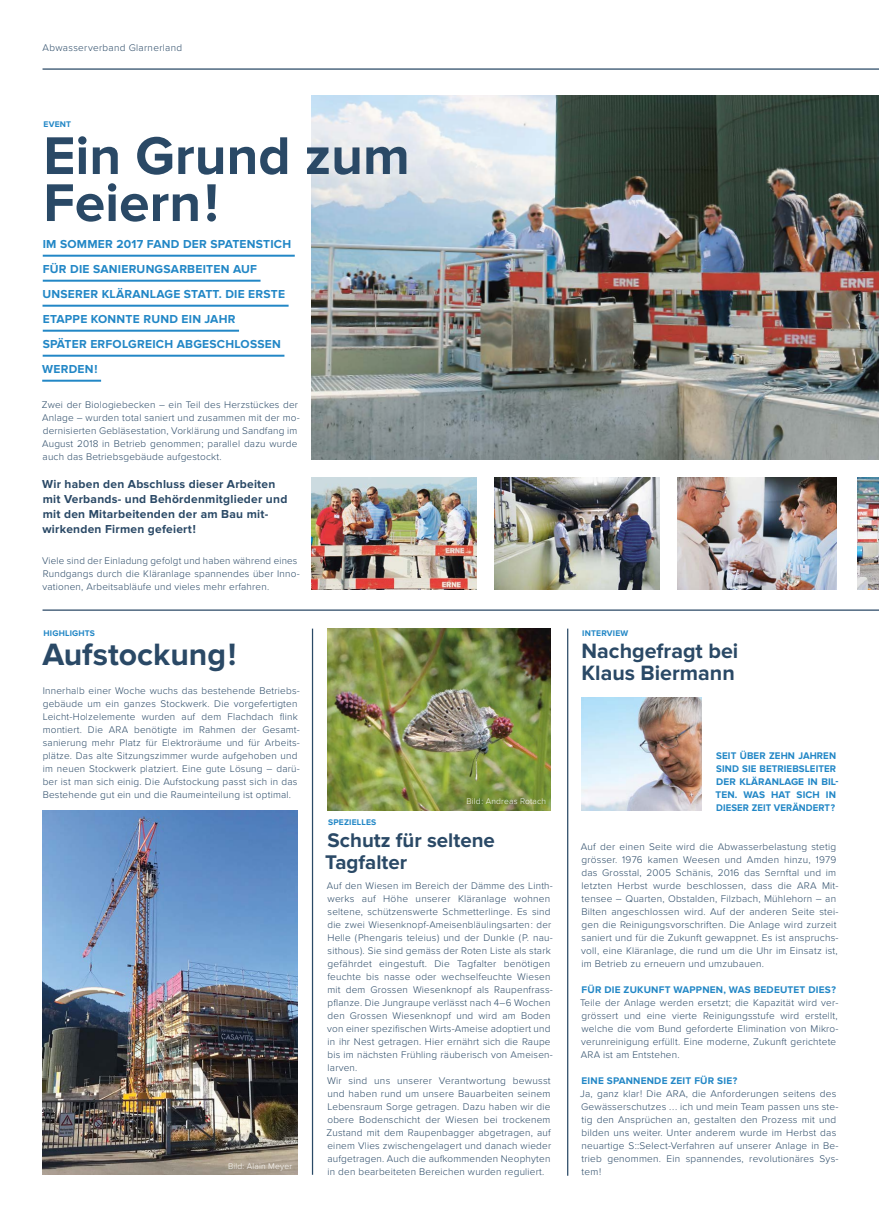
<style>
.page{position:relative;width:879px;height:1219px;background:#fff}
.page>*{position:absolute;margin:0;border:0;box-sizing:border-box;transform-origin:0 0}
.HL_3{font:700 55px/47px "Proxima Nova";color:#2a4966}
.HL_2{font:700 32px "Proxima Nova";color:#2a4966}
.HL_1{font:700 21.5px/22px "Proxima Nova";color:#2a4966}
.HL_1-2{font:700 20.5px "Proxima Nova";color:#2a4966}
.Lead_Versal{font:700 12px/25px "Proxima Nova";letter-spacing:.02em;color:#2287c6}
.Lead_Gemeine{font:700 12px/15px "Proxima Nova";letter-spacing:.02em;color:#2a4966}
.Lauftext{font:300 10px/13px "Proxima Nova";letter-spacing:.02em;color:#2a4966}
.Lauftext-2{font:700 10px/13px "Proxima Nova";letter-spacing:.01em;color:#2287c6}
.Rubrikentitel{font:700 8.5px "Proxima Nova";letter-spacing:.02em;color:#2287c6}
.Lauftext-3{font:300 8.5px "Proxima Nova";letter-spacing:.02em;color:#fff}
</style>
<div class="page">
<hr style="left:43px;top:68px;width:836px;height:2px;background:#2a4966">
<img style="left:312px;top:96px;width:567px;height:364px">
<img style="left:327px;top:629px;width:224px;height:182px">
<img style="left:312px;top:478px;width:165px;height:112px">
<img style="left:857px;top:478px;width:22px;height:112px">
<img style="left:494px;top:478px;width:165px;height:112px">
<img style="left:677px;top:478px;width:159px;height:112px">
<hr style="left:312px;top:629px;width:1px;height:546px;background:#2a4966">
<hr style="left:567px;top:629px;width:1px;height:547px;background:#2a4966">
<hr style="left:43px;top:609px;width:836px;height:2px;background:#2a4966">
<hr style="left:43px;top:255px;width:252px;height:2px;background:#2287c6">
<hr style="left:43px;top:280px;width:217px;height:2px;background:#2287c6">
<hr style="left:43px;top:305px;width:246px;height:2px;background:#2287c6">
<hr style="left:43px;top:330px;width:196px;height:2px;background:#2287c6">
<hr style="left:43px;top:355px;width:241px;height:2px;background:#2287c6">
<hr style="left:42px;top:380px;width:59px;height:2px;background:#2287c6">
<img style="left:43px;top:811px;width:255px;height:364px">
<img style="left:581px;top:697px;width:121px;height:114px">
<p class="Lauftext" style="left:43px;top:41px;width:141px">Abwasserverband Glarnerland</p>
<p class="Rubrikentitel" style="left:44px;top:119px;width:29px">EVENT</p>
<p class="HL_3" style="left:43px;top:135px;width:368px">Ein Grund zum<br>Feiern!</p>
<p class="Lead_Versal" style="left:42px;top:232px;width:250px">IM SOMMER 2017 FAND DER SPATENSTICH<br>FÜR DIE SANIERUNGSARBEITEN AUF<br>UNSERER KLÄRANLAGE STATT. DIE ERSTE<br>ETAPPE KONNTE RUND EIN JAHR<br>SPÄTER ERFOLGREICH ABGESCHLOSSEN<br>WERDEN!</p>
<p class="Lauftext" style="left:42px;top:398px;width:259px">Zwei der Biologiebecken – ein Teil des Herzstückes der Anlage – wurden total saniert und zusammen mit der mo&shy;dernisierten Gebläsestation, Vorklärung und Sandfang im August 2018 in Betrieb genommen; parallel dazu wurde auch das Betriebsgebäude aufgestockt.</p>
<p class="Lead_Gemeine" style="left:42px;top:477px;width:247px">Wir haben den Abschluss dieser Arbeiten mit Verbands- und Behördenmitglieder und mit den Mitarbeitenden der am Bau mit&shy;wirkenden Firmen gefeiert!</p>
<p class="Lauftext" style="left:42px;top:554px;width:259px">Viele sind der Einladung gefolgt und haben während eines<br>Rundgangs durch die Kläranlage spannendes über Inno&shy;vationen, Arbeitsabläufe und vieles mehr erfahren.</p>
<p class="Rubrikentitel" style="left:44px;top:628px;width:53px">HIGHLIGHTS</p>
<p class="HL_2" style="left:42px;top:636px;width:195px">Aufstockung!</p>
<p class="Lauftext" style="left:43px;top:684px;width:259px">Innerhalb einer Woche wuchs das bestehende Betriebs&shy;gebäude um ein ganzes Stockwerk. Die vorgefertigten Leicht-Holzelemente wurden auf dem Flachdach flink montiert. Die ARA benötigte im Rahmen der Gesamt&shy;sanierung mehr Platz für Elektroräume und für Arbeits&shy;plätze. Das alte Sitzungszimmer wurde aufgehoben und im neuen Stockwerk platziert. Eine gute Lösung – darü&shy;ber ist man sich einig. Die Aufstockung passt sich in das Bestehende gut ein und die Raumeinteilung ist optimal.</p>
<p class="Lauftext-3" style="left:466px;top:797px;width:81px">Bild: Andreas Rotach</p>
<p class="Lauftext-3" style="left:228px;top:1161px;width:65px">Bild: Alain Meyer</p>
<p class="Rubrikentitel" style="left:328px;top:817px;width:50px">SPEZIELLES</p>
<p class="HL_1-2" style="left:327px;top:828px;width:169px">Schutz für seltene</p>
<p class="HL_1-2" style="left:325px;top:850px;width:84px">Tagfalter</p>
<p class="Lauftext" style="left:327px;top:879px;width:227px">Auf den Wiesen im Bereich der Dämme des Linth&shy;werks auf Höhe unserer Kläranlage wohnen seltene, schützenswerte Schmetterlinge. Es sind die zwei Wiesenknopf-Ameisenbläulingsarten: der Helle (Phengaris teleius) und der Dunkle (P. nau&shy;sithous). Sie sind gemäss der Roten Liste als stark gefährdet eingestuft. Die Tagfalter benötigen feuchte bis nasse oder wechselfeuchte Wiesen mit dem Grossen Wiesenknopf als Raupenfrass&shy;pflanze. Die Jungraupe verlässt nach 4–6 Wochen den Grossen Wiesenknopf und wird am Boden von einer spezifischen Wirts-Ameise adoptiert und in ihr Nest getragen. Hier ernährt sich die Raupe bis im nächsten Frühling räuberisch von Ameisen&shy;larven.</p>
<p class="Lauftext" style="left:326px;top:1074px;width:226px;text-align:justify">Wir sind uns unserer Verantwortung bewusst und haben rund um unsere Bauarbeiten seinem Lebensraum Sorge getragen. Dazu haben wir die obere Bodenschicht der Wiesen bei trockenem Zustand mit dem Raupenbagger abgetragen, auf einem Vlies zwischengelagert und danach wieder aufgetragen. Auch die aufkommenden Neophyten in den bearbeiteten Bereichen wurden reguliert.</p>
<p class="Rubrikentitel" style="left:582px;top:628px;width:48px">INTERVIEW</p>
<p class="HL_1" style="left:581px;top:641px;width:158px">Nachgefragt bei<br>Klaus Biermann</p>
<p class="Lauftext-2" style="left:715px;top:749px;width:125px">SEIT ÜBER ZEHN JAHREN<br>SIND SIE BETRIEBSLEITER<br>DER KLÄRANLAGE IN BIL-<br>TEN. WAS HAT SICH IN<br>DIESER ZEIT VERÄNDERT?</p>
<p class="Lauftext" style="left:581px;top:840px;width:259px">Auf der einen Seite wird die Abwasserbelastung stetig grösser. 1976 kamen Weesen und Amden hinzu, 1979 das Grosstal, 2005 Schänis, 2016 das Sernftal und im letzten Herbst wurde beschlossen, dass die ARA Mit&shy;tensee – Quarten, Obstalden, Filzbach, Mühlehorn – an Bilten angeschlossen wird. Auf der anderen Seite stei&shy;gen die Reinigungsvorschriften. Die Anlage wird zurzeit saniert und für die Zukunft gewappnet. Es ist anspruchs&shy;voll, eine Kläranlage, die rund um die Uhr im Einsatz ist, im Betrieb zu erneuern und umzubauen.</p>
<p class="Lauftext-2" style="left:581px;top:983px;width:256px">FÜR DIE ZUKUNFT WAPPNEN, WAS BEDEUTET DIES?</p>
<p class="Lauftext" style="left:580px;top:996px;width:260px">Teile der Anlage werden ersetzt; die Kapazität wird ver&shy;grössert und eine vierte Reinigungsstufe wird erstellt, welche die vom Bund geforderte Elimination von Mikro&shy;verunreinigung erfüllt. Eine moderne, Zukunft gerichtete ARA ist am Entstehen.</p>
<p class="Lauftext-2" style="left:581px;top:1074px;width:157px">EINE SPANNENDE ZEIT FÜR SIE?</p>
<p class="Lauftext" style="left:580px;top:1087px;width:260px">Ja, ganz klar! Die ARA, die Anforderungen seitens des Gewässerschutzes ... ich und mein Team passen uns ste&shy;tig den Ansprüchen an, gestalten den Prozess mit und bilden uns weiter. Unter anderem wurde im Herbst das neuartige S::Select-Verfahren auf unserer Anlage in Be&shy;trieb genommen. Ein spannendes, revolutionäres Sys&shy;tem!</p>
</div>
